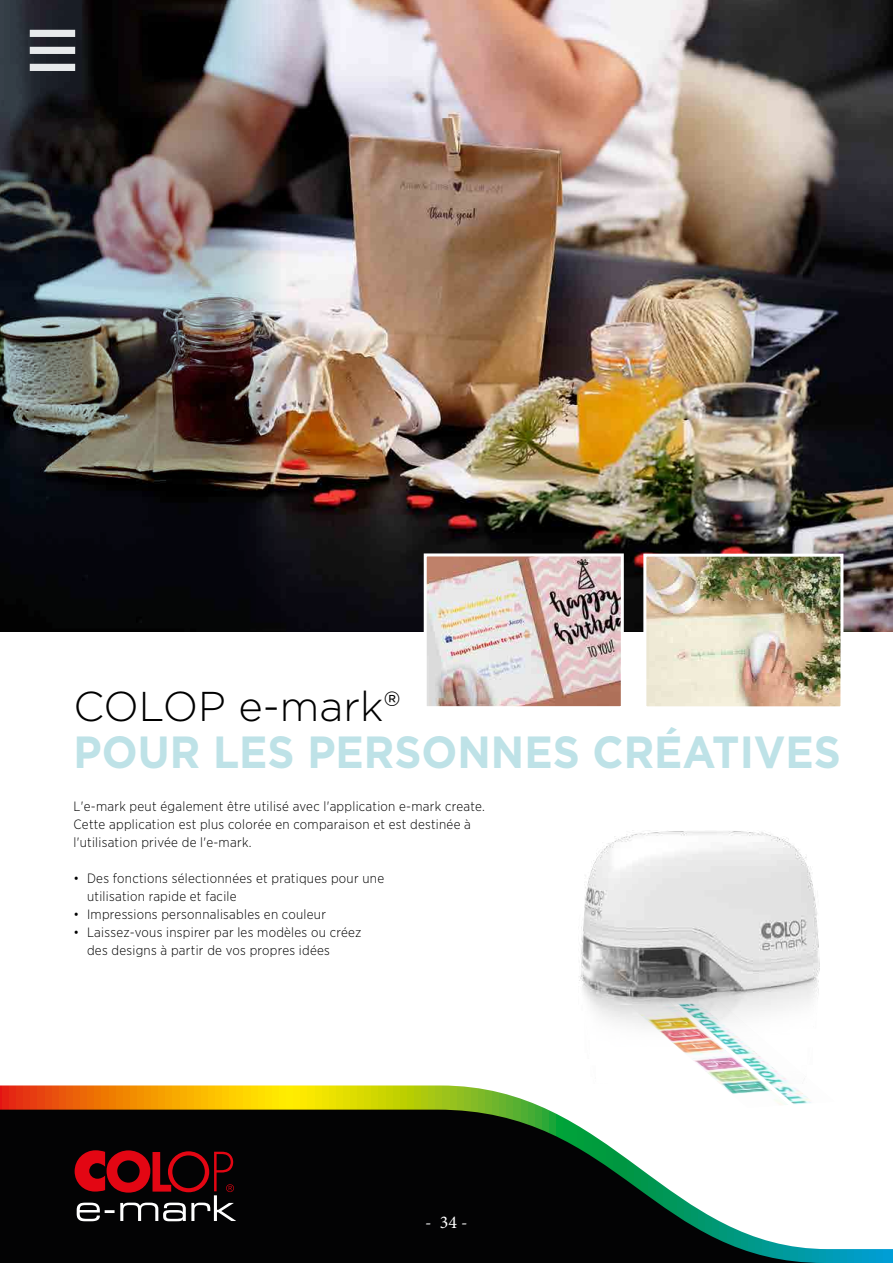
<style>
.page{position:relative;width:893px;height:1263px;background:#fff}
.page>*{position:absolute;margin:0;border:0;box-sizing:border-box;transform-origin:0 0}
.t1{font:700 45px "Gotham";color:#bee2e7;scale:.94 1}
.t2{font:300 41.7px "Gotham";color:#000}
.t3{font:18px "Minion Pro";color:#fff}
.t4{font:300 13.5px/18px "Gotham Narrow";letter-spacing:.02em;color:#000}
</style>
<div class="page">
<hr style="left:892px;top:0;width:1px;height:1254px;background:#e7eaec">
<img style="left:579px;top:830px;width:241px;height:193px">
<img style="left:281px;top:0;width:612px;height:631px">
<svg style="left:0;top:1085px;width:893px;height:178px"></svg>
<img style="left:428px;top:557px;width:192px;height:148px">
<div style="left:424px;top:553px;width:200px;height:156px;border:3px solid #fff"></div>
<img style="left:647px;top:558px;width:192px;height:147px">
<div style="left:643px;top:554px;width:200px;height:155px;border:3px solid #fff"></div>
<img style="left:0;top:0;width:281px;height:631px">
<svg style="left:627px;top:997px;width:208px;height:111px"></svg>
<img style="left:627px;top:1000px;width:161px;height:108px">
<svg style="left:75px;top:1150px;width:161px;height:71px;background:#53181c"></svg>
<div style="left:30px;top:30px;width:45px;height:7px;background:#e7eaec"></div>
<div style="left:30px;top:47px;width:45px;height:7px;background:#e7eaec"></div>
<div style="left:30px;top:64px;width:45px;height:7px;background:#e7eaec"></div>
<h2 class="t2" style="left:74px;top:680px;width:329px">COLOP e-mark®</h2>
<h1 class="t1" style="left:74px;top:722px;width:818px">POUR LES PERSONNES CRÉATIVES</h1>
<p class="t4" style="left:74px;top:797px;width:413px">L'e-mark peut également être utilisé avec l'application e-mark create.<br>Cette application est plus colorée en comparaison et est destinée à l'utilisation privée de l'e-mark.</p>
<p class="t4" style="left:87px;top:869px;width:299px;text-indent:-14px">• Des fonctions sélectionnées et pratiques pour une utilisation rapide et facile</p>
<p class="t4" style="left:74px;top:905px;width:254px">• Impressions personnalisables en couleur</p>
<p class="t4" style="left:87px;top:923px;width:276px;text-indent:-14px">• Laissez-vous inspirer par les modèles ou créez des designs à partir de vos propres idées</p>
<h3 class="t3" style="left:425px;top:1210px;width:44px">- 34 -</h3>
</div>
